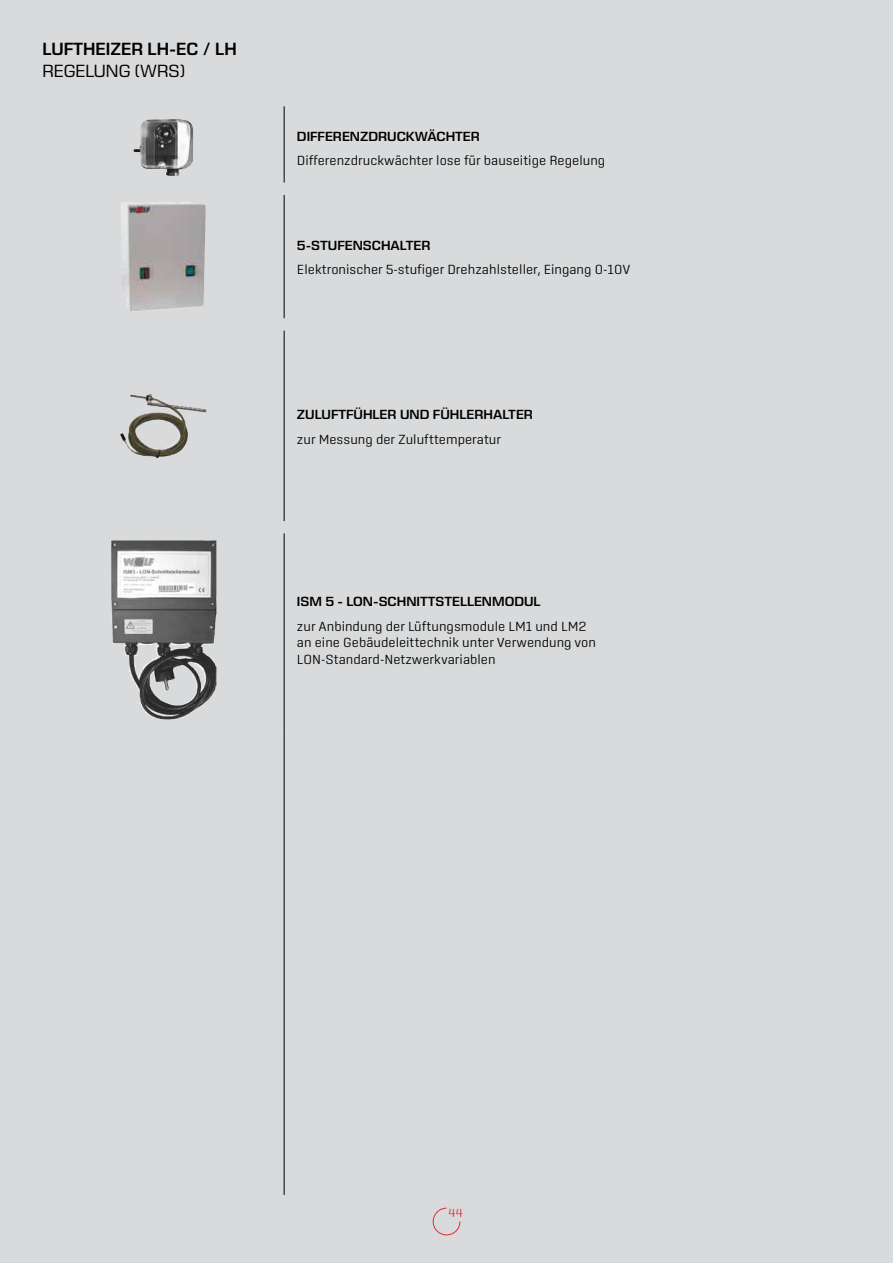
<style>
.page{position:relative;width:893px;height:1263px;background:#d9dadb}
.page>*{position:absolute;margin:0;border:0;box-sizing:border-box;transform-origin:0 0}
.t1{font:600 18px "Eurostile Next LT Pro";color:#000}
.t2{font:18px "Eurostile Next LT Pro";color:#000}
.t3{font:300 13.5px/16.2px "Center";color:#000}
.t4{font:600 13.5px "Eurostile Next LT Pro";color:#000}
.t5{font:300 12px "Center";color:#e42934}
</style>
<div class="page">
<svg style="left:432px;top:1207px;width:29px;height:29px"></svg>
<hr style="left:284px;top:106px;width:1px;height:77px;background:#000">
<hr style="left:284px;top:195px;width:1px;height:123px;background:#000">
<hr style="left:284px;top:330px;width:1px;height:191px;background:#000">
<hr style="left:284px;top:533px;width:1px;height:199px;background:#000">
<hr style="left:284px;top:732px;width:1px;height:463px;background:#000">
<img style="left:133px;top:119px;width:60px;height:57px">
<img style="left:121px;top:202px;width:56px;height:109px">
<img style="left:120px;top:394px;width:61px;height:58px">
<img style="left:111px;top:540px;width:105px;height:179px">
<h1 class="t1" style="left:43px;top:39px;width:196px">LUFTHEIZER LH-EC / LH</h1>
<h1 class="t2" style="left:43px;top:61px;width:144px">REGELUNG (WRS)</h1>
<p class="t4" style="left:297px;top:128px;width:184px">DIFFERENZDRUCKWÄCHTER</p>
<p class="t3" style="left:297px;top:152px;width:310px">Differenzdruckwächter lose für bauseitige Regelung</p>
<p class="t4" style="left:297px;top:237px;width:135px">5-STUFENSCHALTER</p>
<p class="t3" style="left:297px;top:261px;width:335px">Elektronischer 5-stufiger Drehzahlsteller, Eingang 0-10V</p>
<p class="t4" style="left:297px;top:407px;width:238px">ZULUFTFÜHLER UND FÜHLERHALTER</p>
<p class="t3" style="left:297px;top:431px;width:206px">zur Messung der Zulufttemperatur</p>
<p class="t4" style="left:297px;top:594px;width:245px">ISM 5 - LON-SCHNITTSTELLENMODUL</p>
<p class="t3" style="left:297px;top:618px;width:301px">zur Anbindung der Lüftungsmodule LM1 und LM2 an eine Gebäudeleittechnik unter Verwendung von<br>LON-Standard-Netzwerkvariablen</p>
<p class="t5" style="left:449px;top:1206px;width:16px">44</p>
</div>
